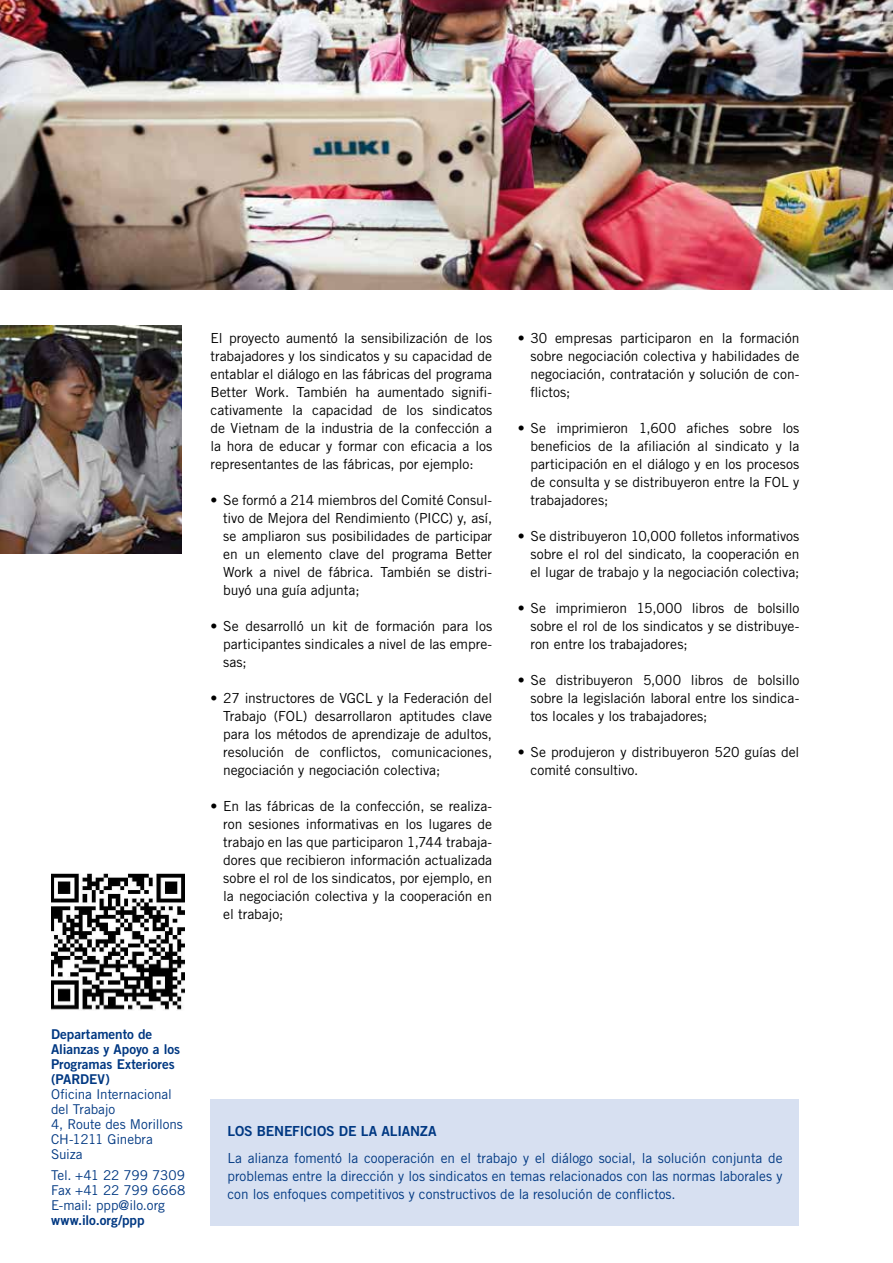
<style>
.page{position:relative;width:893px;height:1263px;background:#fff}
.page>*{position:absolute;margin:0;border:0;box-sizing:border-box;transform-origin:0 0}
.t1{font:13.8px/18px "Trade Gothic LT Std";letter-spacing:-.005em;color:#000;text-align:justify}
.t2{font:13.8px/18px "Trade Gothic LT Std";letter-spacing:-.005em;color:#003882;text-align:justify}
.t3{font:13.8px "Trade Gothic LT Std Bd 2";letter-spacing:-.01em;color:#003882}
.t4{font:13.5px/15px "Trade Gothic LT Std";letter-spacing:-.01em;color:#003882}
.t5{font:13.5px/15px "Trade Gothic LT Std Bd 2";color:#003882}
</style>
<div class="page">
<img style="left:51px;top:874px;width:134px;height:136px">
<img style="left:0;top:325px;width:182px;height:228px">
<img style="left:0;top:0;width:893px;height:289px">
<div style="left:210px;top:1099px;width:589px;height:126px;background:#d7e0f1"></div>
<p class="t1" style="left:210px;top:329px;width:283px">El proyecto aumentó la sensibilización de los trabajadores y los sindicatos y su capacidad de entablar el diálogo en las fábricas del programa Better Work. También ha aumentado signifi&shy;cativamente la capacidad de los sindicatos de Vietnam de la industria de la confección a la hora de educar y formar con eficacia a los representantes de las fábricas, por ejemplo:</p>
<p class="t1" style="left:223px;top:491px;width:270px;text-indent:-13px">• Se formó a 214 miembros del Comité Consul&shy;tivo de Mejora del Rendimiento (PICC) y, así, se ampliaron sus posibilidades de participar en un elemento clave del programa Better Work a nivel de fábrica. También se distri&shy;buyó una guía adjunta;</p>
<p class="t1" style="left:223px;top:617px;width:270px;text-indent:-13px">• Se desarrolló un kit de formación para los participantes sindicales a nivel de las empre&shy;sas;</p>
<p class="t1" style="left:223px;top:689px;width:270px;text-indent:-13px">• 27 instructores de VGCL y la Federación del Trabajo (FOL) desarrollaron aptitudes clave para los métodos de aprendizaje de adultos, resolución de conflictos, comunicaciones, negociación y negociación colectiva;</p>
<p class="t1" style="left:223px;top:797px;width:270px;text-indent:-13px">• En las fábricas de la confección, se realiza&shy;ron sesiones informativas en los lugares de trabajo en las que participaron 1,744 trabaja&shy;dores que recibieron información actualizada sobre el rol de los sindicatos, por ejemplo, en la negociación colectiva y la cooperación en el trabajo;</p>
<p class="t1" style="left:530px;top:329px;width:270px;text-indent:-13px">• 30 empresas participaron en la formación sobre negociación colectiva y habilidades de negociación, contratación y solución de con&shy;flictos;</p>
<p class="t1" style="left:530px;top:419px;width:270px;text-indent:-13px">• Se imprimieron 1,600 afiches sobre los beneficios de la afiliación al sindicato y la participación en el diálogo y en los procesos de consulta y se distribuyeron entre la FOL y trabajadores;</p>
<p class="t1" style="left:530px;top:527px;width:270px;text-indent:-13px">• Se distribuyeron 10,000 folletos informativos sobre el rol del sindicato, la cooperación en el lugar de trabajo y la negociación colectiva;</p>
<p class="t1" style="left:530px;top:599px;width:270px;text-indent:-13px">• Se imprimieron 15,000 libros de bolsillo sobre el rol de los sindicatos y se distribuye&shy;ron entre los trabajadores;</p>
<p class="t1" style="left:530px;top:671px;width:270px;text-indent:-13px">• Se distribuyeron 5,000 libros de bolsillo sobre la legislación laboral entre los sindica&shy;tos locales y los trabajadores;</p>
<p class="t1" style="left:530px;top:743px;width:270px;text-indent:-13px">• Se produjeron y distribuyeron 520 guías del comité consultivo.</p>
<p class="t5" style="left:51px;top:1027px;width:131px">Departamento de<br>Alianzas y Apoyo a los<br>Programas Exteriores (PARDEV)</p>
<p class="t4" style="left:51px;top:1087px;width:133px">Oficina Internacional del Trabajo<br>4, Route des Morillons<br>CH-1211 Ginebra<br>Suiza</p>
<p class="t4" style="left:51px;top:1168px;width:136px;text-align:justify">Tel. +41 22 799 7309<br>Fax +41 22 799 6668<br>E-mail: ppp@ilo.org</p>
<p class="t5" style="left:51px;top:1213px;width:95px">www.ilo.org/ppp</p>
<p class="t3" style="left:227px;top:1122px;width:211px">LOS BENEFICIOS DE LA ALIANZA</p>
<p class="t2" style="left:227px;top:1148px;width:556px">La alianza fomentó la cooperación en el trabajo y el diálogo social, la solución conjunta de problemas entre la dirección y los sindicatos en temas relacionados con las normas laborales y con los enfoques competitivos y constructivos de la resolución de conflictos.</p>
</div>
